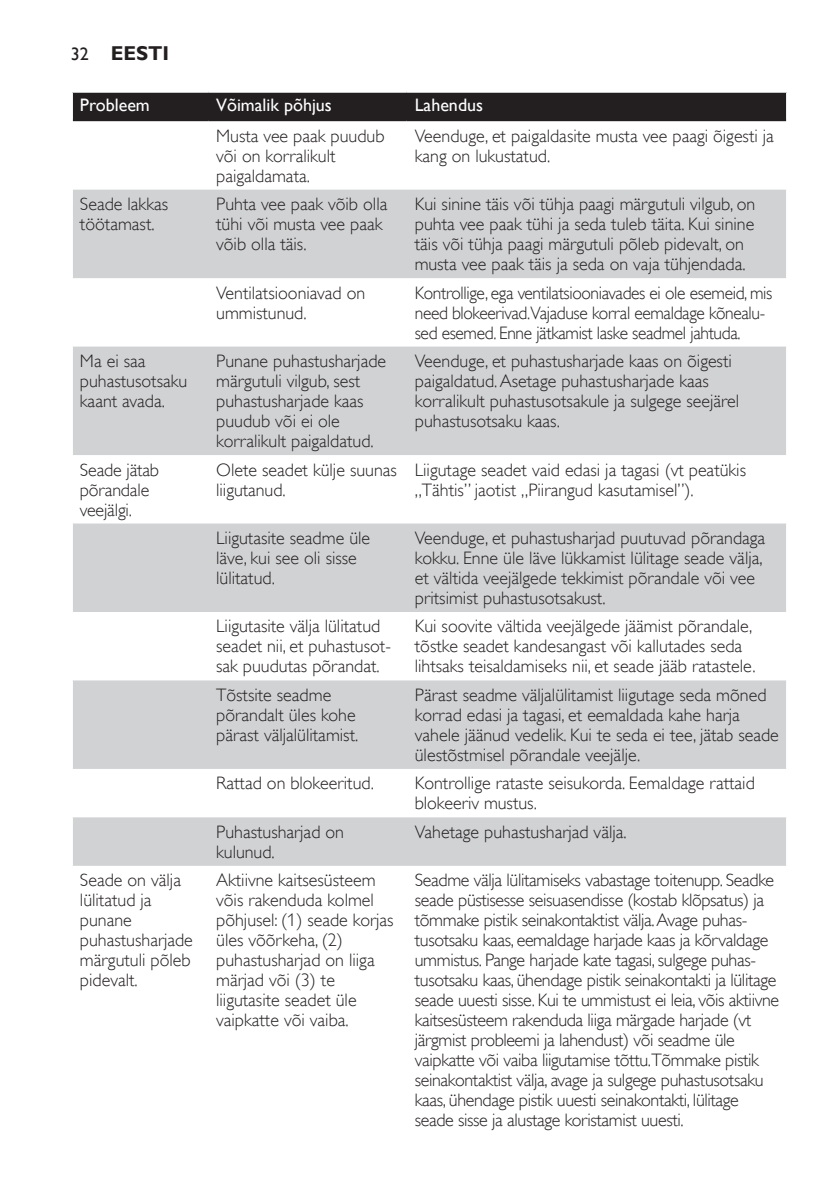
<style>
.page{position:relative;width:840px;height:1191px;background:#fff}
.page>*{position:absolute;margin:0;border:0;box-sizing:border-box;transform-origin:0 0}
.t1{font:700 20px "Gill Sans Alt One WGL";color:#231f20}
.t2{font:18px/20px "Gill Sans Alt One WGL Light";color:#231f20}
.t3{font:18px/20px "Gill Sans Alt One WGL Light";letter-spacing:-.02em;color:#231f20}
.t4{font:18px "Gill Sans Alt One WGL";color:#fff}
.s1{font-weight:400;font-size:18px}
</style>
<div class="page">
<div style="left:73px;top:93px;width:712px;height:26px;background:#231f20"></div>
<svg style="left:73px;top:190px;width:712px;height:676px;fill:#d1d2d4"></svg>
<hr style="left:73px;top:119px;width:135px;height:2px;background:#231f20">
<hr style="left:208px;top:119px;width:198px;height:2px;background:#231f20">
<hr style="left:406px;top:119px;width:379px;height:2px;background:#231f20">
<p class="t1" style="left:71px;top:40px;width:100px"><span class="s1">32</span> EESTI</p>
<p class="t4" style="left:80px;top:93px;width:71px">Probleem</p>
<p class="t4" style="left:216px;top:93px;width:117px">Võimalik põhjus</p>
<p class="t4" style="left:414px;top:93px;width:70px">Lahendus</p>
<p class="t2" style="left:216px;top:126px;width:170px">Musta vee paak puudub või on korralikult paigaldamata.</p>
<p class="t2" style="left:414px;top:126px;width:360px">Veenduge, et paigaldasite musta vee paagi õigesti ja kang on lukustatud.</p>
<p class="t2" style="left:80px;top:194px;width:90px">Seade lakkas töötamast.</p>
<p class="t2" style="left:216px;top:194px;width:173px">Puhta vee paak võib olla tühi või musta vee paak võib olla täis.</p>
<p class="t2" style="left:414px;top:194px;width:342px">Kui sinine täis või tühja paagi märgutuli vilgub, on puhta vee paak tühi ja seda tuleb täita. Kui sinine täis või tühja paagi märgutuli põleb pidevalt, on musta vee paak täis ja seda on vaja tühjendada.</p>
<p class="t2" style="left:216px;top:283px;width:151px">Ventilatsiooniavad on ummistunud.</p>
<p class="t3" style="left:414px;top:283px;width:359px">Kontrollige, ega ventilatsiooniavades ei ole esemeid, mis need blokeerivad.Vajaduse korral eemaldage kõnealu&shy;sed esemed. Enne jätkamist laske seadmel jahtuda.</p>
<p class="t2" style="left:80px;top:351px;width:109px">Ma ei saa puhastusotsaku kaant avada.</p>
<p class="t2" style="left:216px;top:351px;width:171px">Punane puhastusharjade märgutuli vilgub, sest puhastusharjade kaas puudub või ei ole korralikult paigaldatud.</p>
<p class="t2" style="left:414px;top:351px;width:326px">Veenduge, et puhastusharjade kaas on õigesti paigaldatud. Asetage puhastusharjade kaas korralikult puhastusotsakule ja sulgege seejärel puhastusotsaku kaas.</p>
<p class="t2" style="left:80px;top:459px;width:81px">Seade jätab põrandale veejälgi.</p>
<p class="t2" style="left:216px;top:459px;width:182px">Olete seadet külje suunas liigutanud.</p>
<p class="t2" style="left:414px;top:459px;width:332px">Liigutage seadet vaid edasi ja tagasi (vt peatükis „Tähtis” jaotist „Piirangud kasutamisel”).</p>
<p class="t2" style="left:216px;top:528px;width:155px">Liigutasite seadme üle läve, kui see oli sisse lülitatud.</p>
<p class="t2" style="left:414px;top:528px;width:352px">Veenduge, et puhastusharjad puutuvad põrandaga kokku. Enne üle läve lükkamist lülitage seade välja, et vältida veejälgede tekkimist põrandale või vee pritsimist puhastusotsakust.</p>
<p class="t2" style="left:216px;top:616px;width:176px">Liigutasite välja lülitatud seadet nii, et puhastusot&shy;sak puudutas põrandat.</p>
<p class="t2" style="left:414px;top:616px;width:342px">Kui soovite vältida veejälgede jäämist põrandale, tõstke seadet kandesangast või kallutades seda lihtsaks teisaldamiseks nii, et seade jääb ratastele.</p>
<p class="t2" style="left:216px;top:685px;width:143px">Tõstsite seadme põrandalt üles kohe pärast väljalülitamist.</p>
<p class="t2" style="left:414px;top:685px;width:365px">Pärast seadme väljalülitamist liigutage seda mõned korrad edasi ja tagasi, et eemaldada kahe harja vahele jäänud vedelik. Kui te seda ei tee, jätab seade ülestõstmisel põrandale veejälje.</p>
<p class="t2" style="left:216px;top:773px;width:159px">Rattad on blokeeritud.</p>
<p class="t2" style="left:414px;top:773px;width:341px">Kontrollige rataste seisukorda. Eemaldage rattaid blokeeriv mustus.</p>
<p class="t2" style="left:216px;top:822px;width:129px">Puhastusharjad on kulunud.</p>
<p class="t2" style="left:414px;top:822px;width:213px">Vahetage puhastusharjad välja.</p>
<p class="t2" style="left:80px;top:870px;width:114px">Seade on välja lülitatud ja punane puhastusharjade märgutuli põleb pidevalt.</p>
<p class="t2" style="left:216px;top:870px;width:179px">Aktiivne kaitsesüsteem võis rakenduda kolmel põhjusel: (1) seade korjas üles võõrkeha, (2) puhastusharjad on liiga märjad või (3) te liigutasite seadet üle vaipkatte või vaiba.</p>
<p class="t3" style="left:414px;top:870px;width:365px">Seadme välja lülitamiseks vabastage toitenupp. Seadke seade püstisesse seisuasendisse (kostab klõpsatus) ja tõmmake pistik seinakontaktist välja. Avage puhas&shy;tusotsaku kaas, eemaldage harjade kaas ja kõrvaldage ummistus. Pange harjade kate tagasi, sulgege puhas&shy;tusotsaku kaas, ühendage pistik seinakontakti ja lülitage seade uuesti sisse. Kui te ummistust ei leia, võis aktiivne kaitsesüsteem rakenduda liiga märgade harjade (vt järgmist probleemi ja lahendust) või seadme üle vaipkatte või vaiba liigutamise tõttu.Tõmmake pistik seinakontaktist välja, avage ja sulgege puhastusotsaku kaas, ühendage pistik uuesti seinakontakti, lülitage seade sisse ja alustage koristamist uuesti.</p>
</div>
